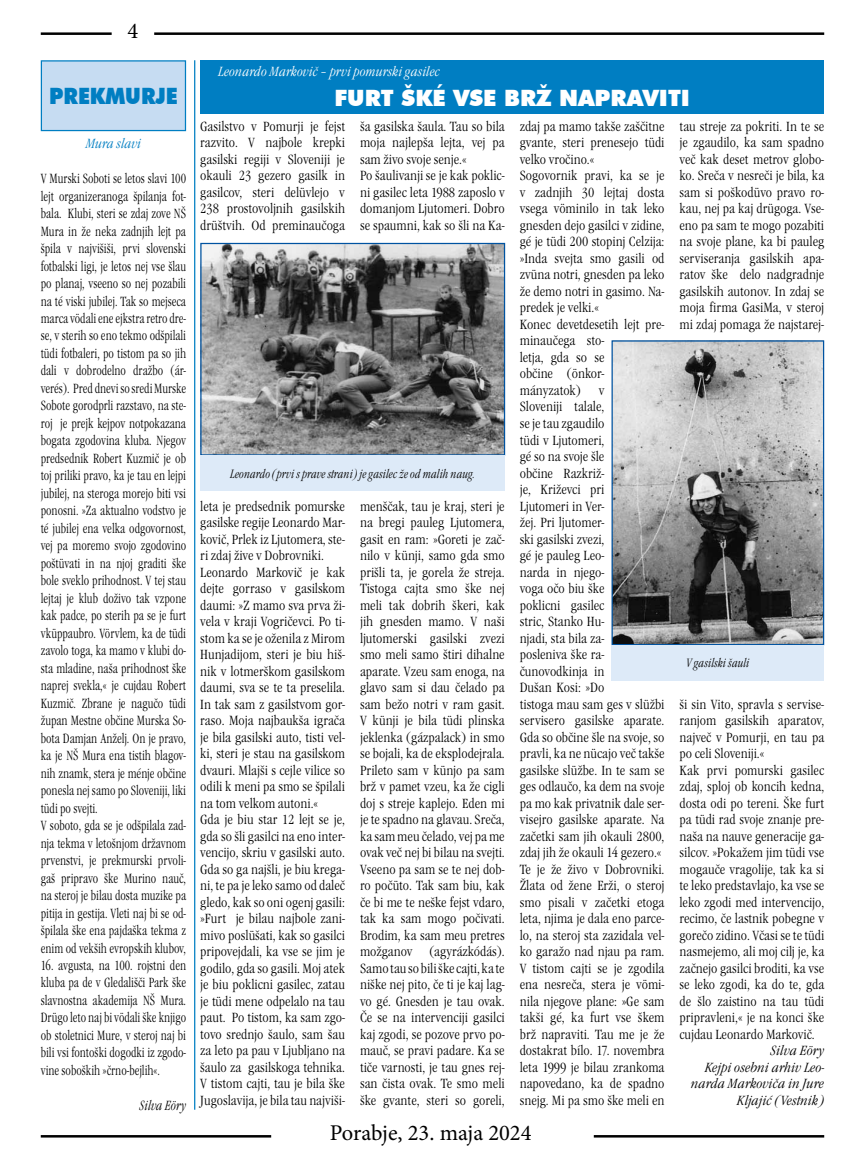
<style>
.page{position:relative;width:865px;height:1170px;background:#fff}
.page>*{position:absolute;margin:0;border:0;box-sizing:border-box;transform-origin:0 0}
.t1{font:900 22.5px "Futura BT";color:#fff}
.t2{font:22.5px "Minion Pro";color:#000}
.t3{font:900 22.5px "Futura BT";color:#007ec2;scale:.9 1}
.t4{font:13.75px/16.5px "Garamond Itc TEE Ligh Cond";color:#000;scale:1.04 1}
.t5{font:13.75px/17.5px "Garamond Itc TEE Ligh Cond";color:#000;scale:.9 1}
.t6{font:13.75px/16.5px "Garamond Itc TEE Ligh Cond Ital";color:#000;text-align:right;scale:1.04 1}
.t7{font:13.75px "Garamond Itc TEE Ligh Cond Ital";color:#fff}
.t8{font:13.75px "Garamond Itc TEE Ligh Cond Ital";letter-spacing:-.005em;color:#007ec2}
.t9{font:13.75px "Garamond Itc TEE Ligh Cond Ital";color:#000;scale:.9 1}
.t10{font:12.5px "Garamond Itc TEE Ligh Cond Ital";color:#000;scale:.9 1}
</style>
<div class="page">
<hr style="left:41px;top:32px;width:71px;height:3px;background:#000">
<hr style="left:154px;top:32px;width:670px;height:3px;background:#000">
<hr style="left:41px;top:1134px;width:230px;height:3px;background:#000">
<hr style="left:594px;top:1134px;width:230px;height:3px;background:#000">
<div style="left:41px;top:61px;width:144px;height:69px;background:#c6dcf2"></div>
<div style="left:41px;top:60px;width:145px;height:71px;border:1px solid #007ec2"></div>
<hr style="left:194px;top:60px;width:1px;height:1049px;background:#007ec2">
<div style="left:200px;top:60px;width:624px;height:21px;background:#007ec2"></div>
<div style="left:200px;top:81px;width:624px;height:32px;background:#007ec2"></div>
<img style="left:202px;top:245px;width:301px;height:208px">
<div style="left:200px;top:243px;width:305px;height:212px;border:1px solid #0053a1"></div>
<div style="left:200px;top:455px;width:305px;height:36px;background:#ddeaf8"></div>
<img style="left:613px;top:342px;width:209px;height:301px">
<div style="left:611px;top:340px;width:213px;height:305px;border:1px solid #0053a1"></div>
<div style="left:611px;top:645px;width:213px;height:35px;background:#ddeaf8"></div>
<h1 class="t2" style="left:127px;top:15px;width:12px">4</h1>
<h1 class="t3" style="left:49px;top:83px;width:17px">PREK</h1>
<h1 class="t3" style="left:105px;top:83px;width:54px">MURJE</h1>
<p class="t8" style="left:86px;top:136px;width:57px">Mura slavi</p>
<p class="t5" style="left:41px;top:170px;width:163px">V Murski Soboti se letos slavi 100 lejt organizeranoga špilanja fot&shy;bala. Klubi, steri se zdaj zove NŠ<br>Mura in že neka zadnjih lejt pa špila v najvišiši, prvi slovenski fotbalski ligi, je letos nej vse šlau po planaj, vseeno so nej pozabili na té viski jubilej. Tak so mejseca marca vödali ene ejkstra retro dre&shy;se, v sterih so eno tekmo odšpilali tüdi fotbaleri, po tistom pa so jih dali v dobrodelno dražbo (ár&shy;verés). Pred dnevi so sredi Murske<br>Sobote gorodprli razstavo, na ste&shy;roj je prejk kejpov notpokazana bogata zgodovina kluba. Njegov predsednik Robert Kuzmič je ob toj priliki pravo, ka je tau en lejpi jubilej, na steroga morejo biti vsi ponosni. »Za aktualno vodstvo je té jubilej ena velka odgovornost, vej pa moremo svojo zgodovino poštüvati in na njoj graditi ške bole sveklo prihodnost. V tej stau lejtaj je klub doživo tak vzpone kak padce, po sterih pa se je furt vküppaubro. Vörvlem, ka de tüdi zavolo toga, ka mamo v klubi do&shy;sta mladine, naša prihodnost ške naprej svekla,« je cujdau Robert<br>Kuzmič. Zbrane je nagučo tüdi župan Mestne občine Murska So&shy;bota Damjan Anželj. On je pravo, ka je NŠ Mura ena tistih blagov&shy;nih znamk, stera je ménje občine ponesla nej samo po Sloveniji, liki tüdi po svejti.<br>V soboto, gda se je odšpilala zad&shy;nja tekma v letošnjom državnom prvenstvi, je prekmurski prvoli&shy;gaš pripravo ške Murino nauč, na steroj je bilau dosta muzike pa pitija in gestija. Vleti naj bi se od&shy;špilala ške ena pajdaška tekma z enim od vekših evropskih klubov,</p>
<p class="t5" style="left:41px;top:956px;width:163px;text-align:justify">16. avgusta, na 100. rojstni den kluba pa de v Gledališči Park ške slavnostna akademija NŠ Mura.<br>Drügo leto naj bi vödali ške knjigo ob stoletnici Mure, v steroj naj bi bili vsi fontoški dogodki iz zgodo&shy;vine soboških »črno-bejlih«.</p>
<p class="t9" style="left:140px;top:1097px;width:53px">Silva Eöry</p>
<p class="t7" style="left:218px;top:64px;width:223px">Leonardo Markovič – prvi pomurski gasilec</p>
<h1 class="t1" style="left:334px;top:84px;width:357px">FURT ŠKÉ VSE BRŽ NAPRAVITI</h1>
<p class="t4" style="left:200px;top:118px;width:141px;text-align:justify">Gasilstvo v Pomurji je fejst razvito. V najbole krepki gasilski regiji v Sloveniji je okauli 23 gezero gasilk in gasilcov, steri delüvlejo v 238 prostovoljnih gasilskih drüštvih. Od preminaučoga</p>
<p class="t4" style="left:360px;top:118px;width:141px">ša gasilska šaula. Tau so bila moja najlepša lejta, vej pa sam živo svoje senje.«<br>Po šaulivanji se je kak poklic&shy;ni gasilec leta 1988 zaposlo v domanjom Ljutomeri. Dobro se spaumni, kak so šli na Ka-</p>
<p class="t10" style="left:230px;top:466px;width:274px">Leonardo (prvi s prave strani) je gasilec že od malih naug.</p>
<p class="t4" style="left:200px;top:498px;width:141px">leta je predsednik pomurske gasilske regije Leonardo Mar&shy;kovič, Prlek iz Ljutomera, ste&shy;ri zdaj žive v Dobrovniki.<br>Leonardo Markovič je kak dejte gorraso v gasilskom daumi: »Z mamo sva prva ži&shy;vela v kraji Vogričevci. Po ti&shy;stom ka se je oženila z Mirom<br>Hunjadijom, steri je biu hiš&shy;nik v lotmerškom gasilskom daumi, sva se te ta preselila.<br>In tak sam z gasilstvom gor&shy;raso. Moja najbaukša igrača je bila gasilski auto, tisti vel&shy;ki, steri je stau na gasilskom dvauri. Mlajši s cejle vilice so odili k meni pa smo se špilali na tom velkom autoni.«<br>Gda je biu star 12 lejt se je, gda so šli gasilci na eno inter&shy;vencijo, skriu v gasilski auto.<br>Gda so ga najšli, je biu krega&shy;ni, te pa je leko samo od daleč gledo, kak so oni ogenj gasili: »Furt je bilau najbole zani&shy;mivo poslüšati, kak so gasilci pripovejdali, ka vse se jim je godilo, gda so gasili. Moj atek je biu poklicni gasilec, zatau je tüdi mene odpelalo na tau paut. Po tistom, ka sam zgo&shy;tovo srednjo šaulo, sam šau za leto pa pau v Ljubljano na šaulo za gasilskoga tehnika.<br>V tistom cajti, tau je bila ške<br>Jugoslavija, je bila tau najviši-</p>
<p class="t4" style="left:360px;top:498px;width:141px;text-align:justify">menščak, tau je kraj, steri je na bregi pauleg Ljutomera, gasit en ram: »Goreti je zač&shy;nilo v künji, samo gda smo prišli ta, je gorela že streja.<br>Tistoga cajta smo ške nej meli tak dobrih škeri, kak jih gnesden mamo. V naši ljutomerski gasilski zvezi smo meli samo štiri dihalne aparate. Vzeu sam enoga, na glavo sam si dau čelado pa sam bežo notri v ram gasit.<br>V künji je bila tüdi plinska jeklenka (gázpalack) in smo se bojali, ka de eksplodejrala.<br>Prileto sam v künjo pa sam brž v pamet vzeu, ka že cigli doj s streje kaplejo. Eden mi je te spadno na glavau. Sreča, ka sam meu čelado, vej pa me ovak več nej bi bilau na svejti.<br>Vseeno pa sam se te nej dob&shy;ro počüto. Tak sam biu, kak če bi me te neške fejst vdaro, tak ka sam mogo počivati.<br>Brodim, ka sam meu pretres možganov (agyrázkódás).<br>Samo tau so bili ške cajti, ka te niške nej pito, če ti je kaj lag&shy;vo gé. Gnesden je tau ovak.<br>Če se na intervenciji gasilci kaj zgodi, se pozove prvo po&shy;mauč, se pravi padare. Ka se tiče varnosti, je tau gnes rej&shy;san čista ovak. Te smo meli ške gvante, steri so goreli,</p>
<p class="t4" style="left:520px;top:118px;width:141px">zdaj pa mamo takše zaščitne gvante, steri prenesejo tüdi velko vročino.«<br>Sogovornik pravi, ka se je v zadnjih 30 lejtaj dosta vsega vöminilo in tak leko gnesden dejo gasilci v zidine, gé je tüdi 200 stopinj Celzija: »Inda svejta smo gasili od zvüna notri, gnesden pa leko že demo notri in gasimo. Na&shy;predek je velki.«<br>Konec devetdesetih lejt pre&shy;minaučega sto-<br>letja, gda so se<br>občine (önkor&shy;mányzatok)</p>
<p class="t4" style="left:520px;top:382px;width:141px;text-indent:79px">v<br>Sloveniji talale,<br>se je tau zgaudilo<br>tüdi v Ljutomeri,<br>gé so na svoje šle<br>občine Razkriž-<br>je, Križevci pri<br>Ljutomeri in Ver-<br>žej. Pri ljutomer-<br>ski gasilski zvezi,<br>gé je pauleg Leo-<br>narda in njego-<br>voga očo biu ške<br>poklicni gasilec<br>stric, Stanko Hu-<br>njadi, sta bila za-<br>posleniva ške ra&shy;čunovodkinja in<br>Dušan Kosi: »Do<br>tistoga mau sam ges v slüžbi servisero gasilske aparate.<br>Gda so občine šle na svoje, so pravli, ka ne nücajo več takše gasilske slüžbe. In te sam se ges odlaučo, ka dem na svoje pa mo kak privatnik dale ser&shy;visejro gasilske aparate. Na začetki sam jih okauli 2800, zdaj jih že okauli 14 gezero.«<br>Te je že živo v Dobrovniki.<br>Žlata od žene Erži, o steroj smo pisali v začetki etoga leta, njima je dala eno parce&shy;lo, na steroj sta zazidala vel&shy;ko garažo nad njau pa ram.<br>V tistom cajti se je zgodila ena nesreča, stera je vömi&shy;nila njegove plane: »Ge sam takši gé, ka furt vse škem brž napraviti. Tau me je že dostakrat bílo. 17. novembra leta 1999 je bilau zrankoma napovedano, ka de spadno snejg. Mi pa smo ške meli en</p>
<h1 class="t2" style="left:330px;top:1117px;width:203px">Porabje, 23. maja 2024</h1>
<p class="t4" style="left:679px;top:118px;width:141px;text-align:justify">tau streje za pokriti. In te se je zgaudilo, ka sam spadno več kak deset metrov globo&shy;ko. Sreča v nesreči je bila, ka sam si poškodüvo pravo ro&shy;kau, nej pa kaj drügoga. Vse&shy;eno pa sam te mogo pozabiti na svoje plane, ka bi pauleg serviseranja gasilskih apa&shy;ratov ške delo nadgradnje gasilskih autonov. In zdaj se moja firma GasiMa, v steroj mi zdaj pomaga že najstarej-</p>
<p class="t10" style="left:686px;top:656px;width:72px">V gasilski šauli</p>
<p class="t4" style="left:679px;top:696px;width:141px">ši sin Vito, spravla s servise&shy;ranjom gasilskih aparatov, največ v Pomurji, en tau pa po celi Sloveniji.«<br>Kak prvi pomurski gasilec zdaj, sploj ob koncih kedna, dosta odi po tereni. Ške furt pa tüdi rad svoje znanje pre&shy;naša na nauve generacije ga&shy;silcov. »Pokažem jim tüdi vse mogauče vragolije, tak ka si te leko predstavlajo, ka vse se leko zgodi med intervencijo, recimo, če lastnik pobegne v gorečo zidino. Včasi se te tüdi nasmejemo, ali moj cilj je, ka začnejo gasilci broditi, ka vse se leko zgodi, ka do te, gda de šlo zaistino na tau tüdi pripravleni,« je na konci ške cujdau Leonardo Markovič.</p>
<p class="t6" style="left:690px;top:1042px;width:130px">Silva Eöry<br>Kejpi osebni arhiv Leo&shy;narda Markoviča in Jure<br>Kljajić (Vestnik)</p>
</div>
